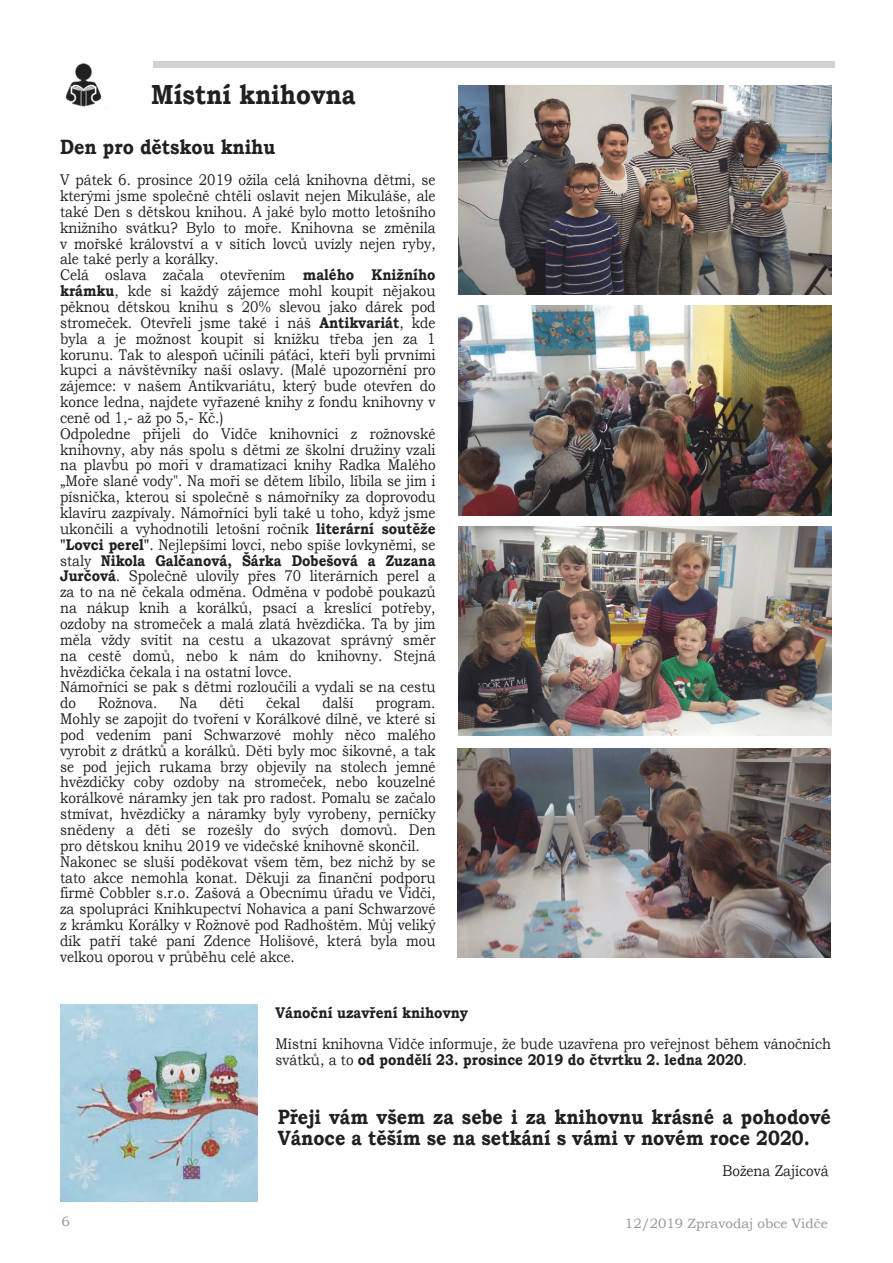
<style>
.page{position:relative;width:893px;height:1263px;background:#fff}
.page>*{position:absolute;margin:0;border:0;box-sizing:border-box;transform-origin:0 0}
.t1{font:700 27.6px "Bookman Old Style";color:#231f20;scale:.87 1}
.t2{font:700 20.7px/21.1px "Bookman Old Style";color:#231f20;scale:.87 1}
.t3{font:15.45px/15.9px "Bookman Old Style";color:#231f20;scale:.87 1}
.t4{font:700 15.45px "Bookman Old Style";color:#231f20;scale:.87 1}
.t5{font:13.5px "Bookman Old Style";color:#939598}
.s1{font-weight:700}
</style>
<div class="page">
<img style="left:65px;top:63px;width:37px;height:44px">
<div style="left:153px;top:62px;width:681px;height:6px;background:#d1d2d4"></div>
<img style="left:459px;top:85px;width:372px;height:210px">
<img style="left:459px;top:306px;width:373px;height:209px">
<img style="left:459px;top:526px;width:372px;height:210px">
<img style="left:457px;top:748px;width:373px;height:210px">
<img style="left:60px;top:1004px;width:197px;height:197px">
<h1 class="t1" style="left:151px;top:75px;width:237px">Místní knihovna</h1>
<h2 class="t2" style="left:60px;top:136px;width:249px">Den pro dětskou knihu</h2>
<p class="t3" style="left:60px;top:172px;width:433px">V pátek 6. prosince 2019 ožila celá knihovna dětmi, se kterými jsme společně chtěli oslavit nejen Mikuláše, ale také Den s dětskou knihou. A jaké bylo motto letošního knižního svátku? Bylo to moře. Knihovna se změnila v mořské království a v sítích lovců uvízly nejen ryby, ale také perly a korálky.<br>Celá oslava začala otevřením <span class="s1">malého Knižního krámku</span>, kde si každý zájemce mohl koupit nějakou pěknou dětskou knihu s 20% slevou jako dárek pod stromeček. Otevřeli jsme také i náš <span class="s1">Antikvariát</span>, kde byla a je možnost koupit si knížku třeba jen za 1 korunu. Tak to alespoň učinili páťáci, kteří byli prvními kupci a návštěvníky naší oslavy. (Malé upozornění pro zájemce: v našem Antikvariátu, který bude otevřen do konce ledna, najdete vyřazené knihy z fondu knihovny v ceně od 1,- až po 5,- Kč.)<br>Odpoledne přijeli do Vidče knihovníci z rožnovské knihovny, aby nás spolu s dětmi ze školní družiny vzali na plavbu po moři v dramatizaci knihy Radka Malého „Moře slané vody". Na moři se dětem líbilo, líbila se jim i písnička, kterou si společně s námořníky za doprovodu klavíru zazpívaly. Námořníci byli také u toho, když jsme ukončili a vyhodnotili letošní ročník <span class="s1">literární soutěže "Lovci perel"</span>. Nejlepšími lovci, nebo spíše lovkyněmi, se staly <span class="s1">Nikola Galčanová, Šárka Dobešová a Zuzana Jurčová</span>. Společně ulovily přes 70 literárních perel a za to na ně čekala odměna. Odměna v podobě poukazů na nákup knih a korálků, psací a kreslící potřeby, ozdoby na stromeček a malá zlatá hvězdička. Ta by jim měla vždy svítit na cestu a ukazovat správný směr na cestě domů, nebo k nám do knihovny. Stejná hvězdička čekala i na ostatní lovce.<br>Námořníci se pak s dětmi rozloučili a vydali se na cestu do</p>
<p class="t3" style="left:98px;top:695px;width:70px">Rožnova.</p>
<p class="t3" style="left:180px;top:695px;width:22px">Na</p>
<p class="t3" style="left:219px;top:695px;width:30px">děti</p>
<p class="t3" style="left:266px;top:695px;width:41px">čekal</p>
<p class="t3" style="left:322px;top:695px;width:37px">další</p>
<p class="t3" style="left:60px;top:695px;width:433px;text-indent:316px">program.<br>Mohly se zapojit do tvoření v Korálkové dílně, ve které si pod vedením paní Schwarzové mohly něco malého vyrobit z drátků a korálků. Děti byly moc šikovné, a tak se pod jejich rukama brzy objevily na stolech jemné hvězdičky coby ozdoby na stromeček, nebo kouzelné korálkové náramky jen tak pro radost. Pomalu se začalo stmívat, hvězdičky a náramky byly vyrobeny, perníčky snědeny a děti se rozešly do svých domovů. Den pro dětskou knihu 2019 ve videčské knihovně skončil.<br>Nakonec se sluší poděkovat všem těm, bez nichž by se tato akce nemohla konat. Děkuji za finanční podporu firmě Cobbler s.r.o. Zašová a Obecnímu úřadu ve Vidči, za spolupráci Knihkupectví Nohavica a paní Schwarzové z krámku Korálky v Rožnově pod Radhoštěm. Můj veliký dík patří také paní Zdence Holišové, která byla mou velkou oporou v průběhu celé akce.</p>
<p class="t4" style="left:276px;top:1001px;width:223px">Vánoční uzavření knihovny</p>
<p class="t3" style="left:276px;top:1036px;width:640px">Místní knihovna Vidče informuje, že bude uzavřena pro veřejnost během vánočních svátků, a to <span class="s1">od pondělí 23. prosince 2019 do čtvrtku 2. ledna 2020</span>.</p>
<h2 class="t2" style="left:278px;top:1106px;width:637px">Přeji vám všem za sebe i za knihovnu krásné a pohodové<br>Vánoce a těším se na setkání s vámi v novém roce 2020.</h2>
<p class="t3" style="left:723px;top:1163px;width:123px">Božena Zajícová</p>
<p class="t5" style="left:61px;top:1212px;width:10px">6</p>
<p class="t5" style="left:625px;top:1215px;width:204px">12/2019 Zpravodaj obce Vidče</p>
</div>
